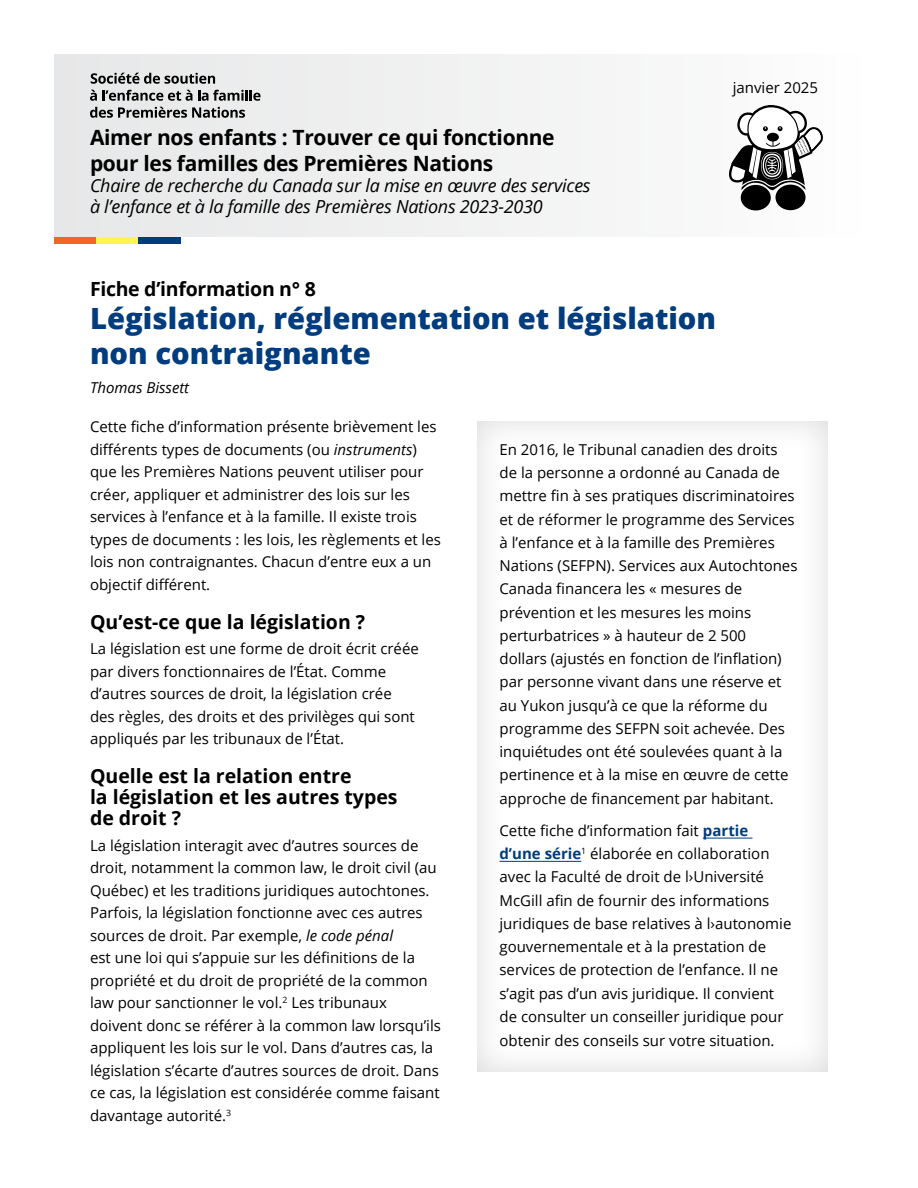
<style>
.page{position:relative;width:918px;height:1188px;background:#fff}
.page>*{position:absolute;margin:0;border:0;box-sizing:border-box;transform-origin:0 0}
.sub0_38535__h3{font:800 29.25px/35.2px "Open Sans";color:#003c7e}
.head1_38535_FR__h1{font:700 21px/25.5px "Open Sans";letter-spacing:-.015em;color:#000}
.sub1_38538__h4{font:700 19.5px/21px "Open Sans";color:#000}
.sub0_38535__h3-2{font:700 19.5px "Open Sans";letter-spacing:-.015em;color:#000}
.head2_38535_FR__h2{font:italic 18px/21px "Open Sans";letter-spacing:-.015em;color:#000}
.body_38554{font:15px/22.5px "Open Sans";color:#000}
.byline_38508{font:italic 15px "Open Sans";color:#000}
.body_38538{font:15px "Open Sans";color:#000}
.s1{font-style:italic}
.s2{font-weight:700;color:#003c7e}
</style>
<div class="page">
<div style="left:54px;top:54px;width:810px;height:183px;background:#f1f1f2"></div>
<div style="left:54px;top:237px;width:42px;height:6px;background:#f26522"></div>
<div style="left:96px;top:237px;width:43px;height:6px;background:#fff453"></div>
<div style="left:139px;top:237px;width:42px;height:6px;background:#003c7e"></div>
<svg style="left:91px;top:73px;width:124px;height:11px"></svg>
<svg style="left:90px;top:90px;width:102px;height:11px"></svg>
<svg style="left:198px;top:90px;width:63px;height:11px"></svg>
<svg style="left:90px;top:107px;width:155px;height:11px"></svg>
<hr style="left:703px;top:838px;width:50px;height:1px;background:#003c7e">
<hr style="left:500px;top:861px;width:81px;height:1px;background:#003c7e">
<div style="left:741px;top:185px;width:30px;height:25px;background:#000;border-radius:50%"></div>
<div style="left:776px;top:185px;width:30px;height:25px;background:#000;border-radius:50%"></div>
<svg style="left:729px;top:105px;width:94px;height:85px"></svg>
<h1 class="head1_38535_FR__h1" style="left:90px;top:124px;width:466px">Aimer nos enfants : Trouver ce qui fonctionne pour les familles des Premières Nations</h1>
<h2 class="head2_38535_FR__h2" style="left:90px;top:174px;width:502px">Chaire de recherche du Canada sur la mise en œuvre des services à l’enfance et à la famille des Premières Nations 2023-2030</h2>
<p class="body_38538" style="left:733px;top:77px;width:87px">janvier 2025</p>
<h3 class="sub0_38535__h3-2" style="left:90px;top:275px;width:227px">Fiche d’information n° 8</h3>
<h3 class="sub0_38535__h3" style="left:90px;top:299px;width:628px">Législation, réglementation et législation non contraignante</h3>
<p class="byline_38508" style="left:90px;top:378px;width:101px">Thomas Bissett</p>
<p class="body_38554" style="left:90px;top:415px;width:353px">Cette fiche d’information présente brièvement les différents types de documents (ou <span class="s1">instruments</span>) que les Premières Nations peuvent utiliser pour créer, appliquer et administrer des lois sur les services à l’enfance et à la famille. Il existe trois types de documents : les lois, les règlements et les lois non contraignantes. Chacun d’entre eux a un objectif différent.</p>
<h4 class="sub1_38538__h4" style="left:90px;top:611px;width:277px">Qu’est-ce que la législation ?</h4>
<p class="body_38554" style="left:90px;top:637px;width:330px">La législation est une forme de droit écrit créée par divers fonctionnaires de l’État. Comme d’autres sources de droit, la législation crée des règles, des droits et des privilèges qui sont appliqués par les tribunaux de l’État.</p>
<h4 class="sub1_38538__h4" style="left:90px;top:765px;width:309px">Quelle est la relation entre<br>la législation et les autres types de droit ?</h4>
<p class="body_38554" style="left:90px;top:834px;width:353px">La législation interagit avec d’autres sources de droit, notamment la common law, le droit civil (au Québec) et les traditions juridiques autochtones.<br>Parfois, la législation fonctionne avec ces autres sources de droit. Par exemple, <span class="s1">le code pénal<br></span>est une loi qui s’appuie sur les définitions de la propriété et du droit de propriété de la common law pour sanctionner le vol.<sup>2</sup> Les tribunaux doivent donc se référer à la common law lorsqu’ils appliquent les lois sur le vol. Dans d’autres cas, la législation s’écarte d’autres sources de droit. Dans ce cas, la législation est considérée comme faisant davantage autorité.<sup>3</sup></p>
<p class="body_38554" style="left:500px;top:437px;width:300px;line-height:23.2px">En 2016, le Tribunal canadien des droits de la personne a ordonné au Canada de mettre fin à ses pratiques discriminatoires et de réformer le programme des Services à l’enfance et à la famille des Premières Nations (SEFPN). Services aux Autochtones Canada financera les « mesures de prévention et les mesures les moins perturbatrices » à hauteur de 2 500<br>dollars (ajustés en fonction de l’inflation) par personne vivant dans une réserve et au Yukon jusqu’à ce que la réforme du programme des SEFPN soit achevée. Des inquiétudes ont été soulevées quant à la pertinence et à la mise en œuvre de cette approche de financement par habitant.</p>
<p class="body_38554" style="left:500px;top:818px;width:293px;line-height:23.4px">Cette fiche d’information fait <span class="s2">partie d’une série</span><sup>1</sup> élaborée en collaboration avec la Faculté de droit de l›Université McGill afin de fournir des informations juridiques de base relatives à l›autonomie gouvernementale et à la prestation de services de protection de l’enfance. Il ne s’agit pas d’un avis juridique. Il convient de consulter un conseiller juridique pour obtenir des conseils sur votre situation.</p>
</div>
